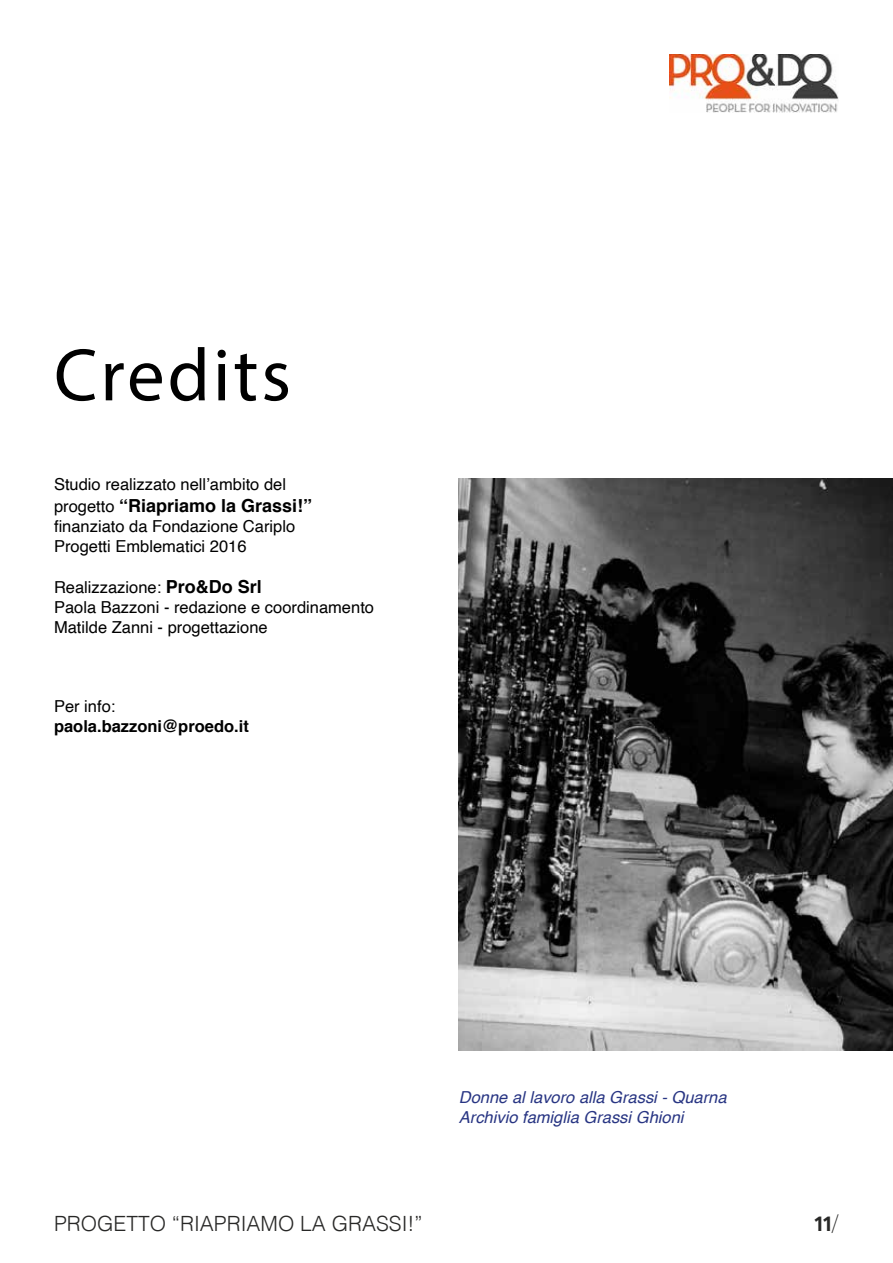
<style>
.page{position:relative;width:893px;height:1263px;background:#fff}
.page>*{position:absolute;margin:0;border:0;box-sizing:border-box;transform-origin:0 0}
.t1{font:75px "Myriad Pro";letter-spacing:.04em;color:#000}
.t2{font:300 21px "Helvetica";color:#282827}
.t3{font:700 21px "Averta";color:#282827}
.t4{font:700 18px "Helvetica";color:#000}
.t5{font:16.5px/19.8px "Helvetica";color:#000}
.t6{font:italic 16.5px/19.8px "Helvetica";color:#283583}
.t7{font:700 16.5px "Helvetica";color:#000}
.s1{font-weight:400;font-size:16.5px}
.s2{font-weight:700;font-size:18px}
.s3{font-family:"Abril Fatface";font-weight:400}
</style>
<div class="page">
<img style="left:669px;top:54px;width:170px;height:59px">
<img style="left:459px;top:478px;width:434px;height:573px">
<h1 class="t1" style="left:54px;top:329px;width:238px">Credits</h1>
<p class="t5" style="left:54px;top:475px;width:234px">Studio realizzato nell’ambito del</p>
<p class="t4" style="left:54px;top:491px;width:260px"><span class="s1">progetto</span> “Riapriamo la Grassi!”</p>
<p class="t5" style="left:54px;top:517px;width:243px">finanziato da Fondazione Cariplo<br>Progetti Emblematici 2016</p>
<p class="t5" style="left:54px;top:578px;width:322px">Realizzazione: <span class="s2">Pro&amp;Do Srl<br></span>Paola Bazzoni - redazione e coordinamento<br>Matilde Zanni - progettazione</p>
<p class="t5" style="left:54px;top:697px;width:63px">Per info:</p>
<p class="t7" style="left:54px;top:712px;width:196px">paola.bazzoni@proedo.it</p>
<p class="t2" style="left:54px;top:1206px;width:370px">PROGETTO “RIAPRIAMO LA GRASSI!”</p>
<p class="t6" style="left:459px;top:1088px;width:269px">Donne al lavoro alla Grassi - Quarna<br>Archivio famiglia Grassi Ghioni</p>
<p class="t3" style="left:814px;top:1209px;width:26px">11<span class="s3">/</span></p>
</div>
